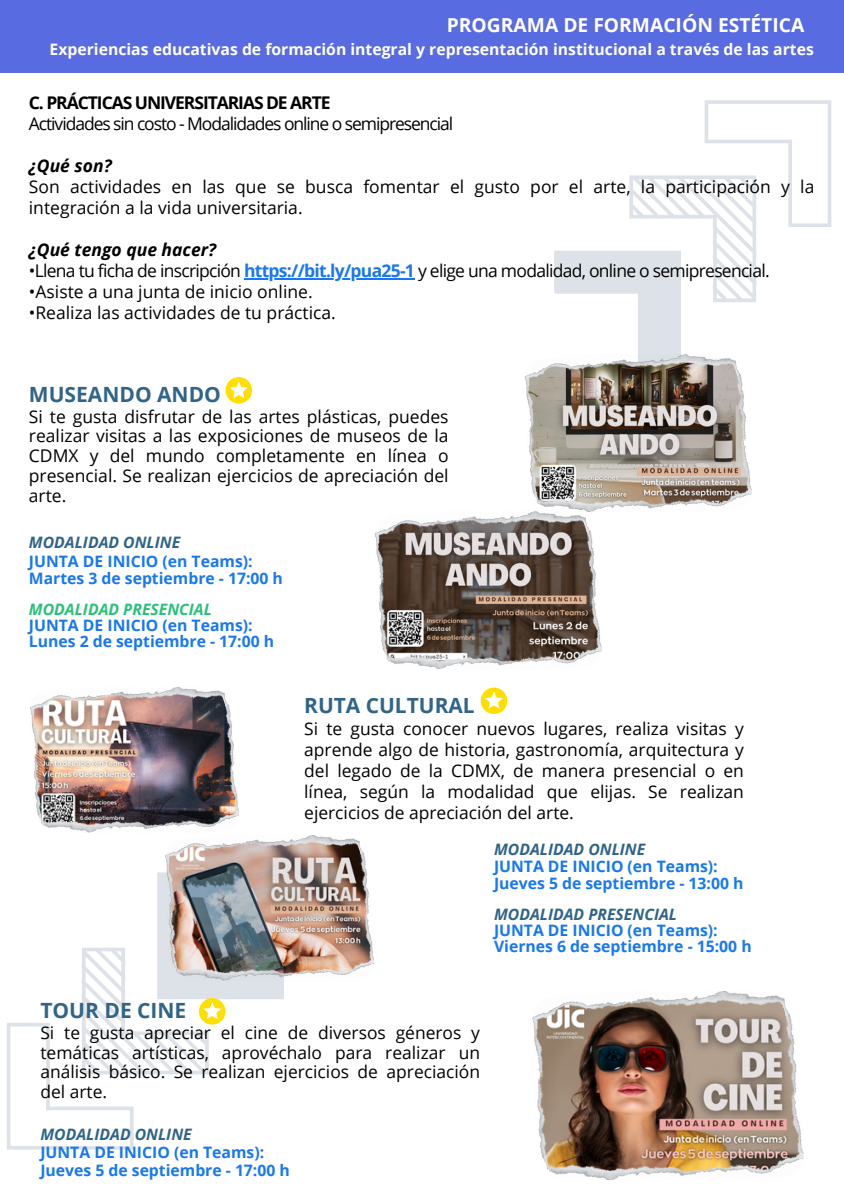
<style>
.page{position:relative;width:844px;height:1191px;background:#fff}
.page>*{position:absolute;margin:0;border:0;box-sizing:border-box;transform-origin:0 0}
.t1{font:700 21px "Open Sans";color:#306489}
.t2{font:700 19.25px "Open Sans";color:#fff}
.t3{font:17.5px/19.6px "Open Sans";color:#000;text-align:justify}
.t4{font:17.5px "Open Sans";letter-spacing:-.04em;color:#000}
.t5{font:17.5px/21px "Open Sans";letter-spacing:-.06em;color:#000}
.t6{font:italic 700 17.5px "Open Sans";color:#000}
.t7{font:700 15.75px "Open Sans";color:#1877f2}
.t8{font:700 15.75px "Open Sans";color:#fff}
.t9{font:italic 700 15.75px "Open Sans";color:#306489}
.t10{font:italic 700 15.75px "Open Sans";color:#2ac17a}
.s1{font-weight:700}
.s2{font-weight:700;font-style:italic}
.s3{font-weight:700;color:#1877f2}
</style>
<div class="page">
<svg style="left:554px;top:100px;width:278px;height:254px"></svg>
<svg style="left:7px;top:872px;width:277px;height:278px"></svg>
<div style="left:0;top:0;width:843px;height:73px;background:#596be1"></div>
<svg style="left:480px;top:687px;width:27px;height:26px"></svg>
<img style="left:524px;top:354px;width:227px;height:158px">
<img style="left:164px;top:835px;width:210px;height:145px">
<img style="left:374px;top:512px;width:227px;height:157px">
<svg style="left:225px;top:377px;width:27px;height:26px"></svg>
<img style="left:30px;top:687px;width:209px;height:145px">
<hr style="left:244px;top:278px;width:170px;height:1px;background:#1877f2">
<img style="left:532px;top:991px;width:271px;height:188px">
<svg style="left:199px;top:998px;width:26px;height:26px"></svg>
<p class="t2" style="left:447px;top:12px;width:359px">PROGRAMA DE FORMACIÓN ESTÉTICA</p>
<p class="t8" style="left:50px;top:38px;width:765px">Experiencias educativas de formación integral y representación institucional a través de las artes</p>
<p class="t5" style="left:29px;top:91px;width:426px"><span class="s1">C. PRÁCTICAS UNIVERSITARIAS DE ARTE<br></span>Actividades sin costo - Modalidades online o semipresencial</p>
<p class="t3" style="left:29px;top:154px;width:786px;line-height:21px;text-align:left"><span class="s2">¿Qué son?<br></span>Son actividades en las que se busca fomentar el gusto por el arte, la participación y la integración a la vida universitaria.</p>
<p class="t6" style="left:29px;top:237px;width:189px">¿Qué tengo que hacer?</p>
<p class="t4" style="left:29px;top:258px;width:742px">•Llena tu ficha de inscripción <span class="s3">https://bit.ly/pua25-1</span> y elige una modalidad, online o semipresencial.</p>
<p class="t3" style="left:29px;top:281px;width:285px">•Asiste a una junta de inicio online.</p>
<p class="t3" style="left:29px;top:302px;width:308px">•Realiza las actividades de tu práctica.</p>
<p class="t1" style="left:29px;top:379px;width:193px">MUSEANDO ANDO</p>
<p class="t3" style="left:29px;top:406px;width:421px">Si te gusta disfrutar de las artes plásticas, puedes realizar visitas a las exposiciones de museos de la CDMX y del mundo completamente en línea o presencial. Se realizan ejercicios de apreciación del arte.</p>
<p class="t9" style="left:29px;top:531px;width:153px">MODALIDAD ONLINE</p>
<p class="t7" style="left:29px;top:549px;width:225px">JUNTA DE INICIO (en Teams):</p>
<h1 class="t7" style="left:29px;top:567px;width:255px">Martes 3 de septiembre - 17:00 h</h1>
<p class="t10" style="left:29px;top:598px;width:184px">MODALIDAD PRESENCIAL</p>
<p class="t7" style="left:29px;top:614px;width:225px">JUNTA DE INICIO (en Teams):</p>
<p class="t7" style="left:29px;top:630px;width:247px">Lunes 2 de septiembre - 17:00 h</p>
<p class="t1" style="left:304px;top:690px;width:172px">RUTA CULTURAL</p>
<p class="t3" style="left:304px;top:718px;width:441px;line-height:20.8px">Si te gusta conocer nuevos lugares, realiza visitas y aprende algo de historia, gastronomía, arquitectura y del legado de la CDMX, de manera presencial o en línea, según la modalidad que elijas. Se realizan ejercicios de apreciación del arte.</p>
<p class="t9" style="left:494px;top:838px;width:153px">MODALIDAD ONLINE</p>
<p class="t7" style="left:494px;top:855px;width:225px">JUNTA DE INICIO (en Teams):</p>
<p class="t7" style="left:494px;top:872px;width:251px">Jueves 5 de septiembre - 13:00 h</p>
<p class="t9" style="left:494px;top:903px;width:184px">MODALIDAD PRESENCIAL</p>
<p class="t7" style="left:494px;top:919px;width:225px">JUNTA DE INICIO (en Teams):</p>
<p class="t7" style="left:494px;top:935px;width:259px">Viernes 6 de septiembre - 15:00 h</p>
<h1 class="t1" style="left:40px;top:995px;width:147px">TOUR DE CINE</h1>
<h1 class="t3" style="left:40px;top:1022px;width:441px">Si te gusta apreciar el cine de diversos géneros y temáticas artísticas, aprovéchalo para realizar un análisis básico. Se realizan ejercicios de apreciación del arte.</h1>
<p class="t9" style="left:40px;top:1122px;width:153px">MODALIDAD ONLINE</p>
<p class="t7" style="left:40px;top:1141px;width:225px">JUNTA DE INICIO (en Teams):</p>
<p class="t7" style="left:40px;top:1159px;width:251px">Jueves 5 de septiembre - 17:00 h</p>
</div>
